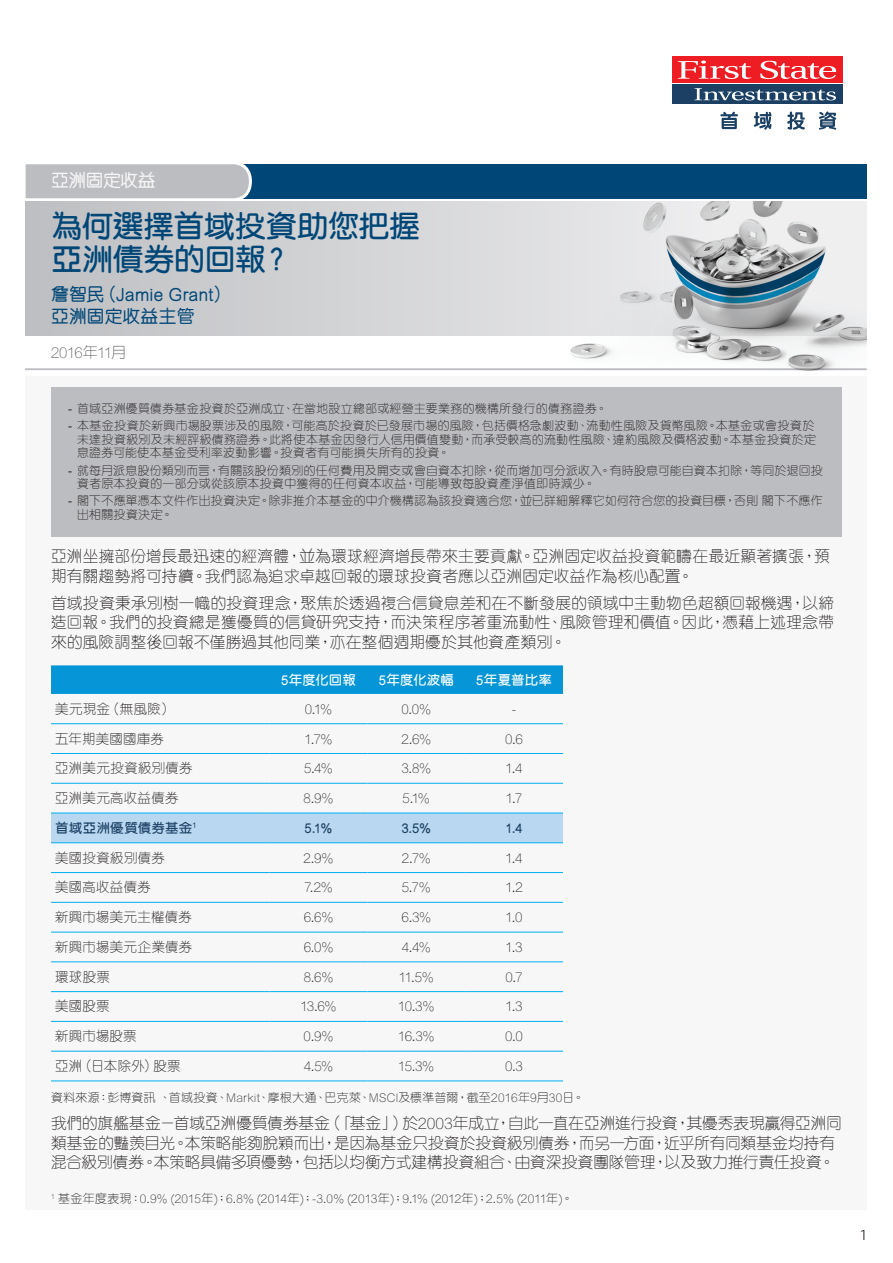
<style>
.page{position:relative;width:893px;height:1263px;background:#fff}
.page>*{position:absolute;margin:0;border:0;box-sizing:border-box;transform-origin:0 0}
.t1{font:600 31.5px/33px "M Yuen HK";letter-spacing:-.03em;color:#004778}
.t2{font:500 18px/21.6px "M Yuen HK";letter-spacing:-.005em;color:#004778}
.t3{font:500 18px "M Yuen HK";letter-spacing:-.03em;color:#f7f7f8}
.t4{font:300 15.75px/19.5px "M Yuen HK";color:#231f20}
.t5{font:300 15px "M Yuen HK";letter-spacing:-.035em;color:#57585a}
.t6{font:300 15px "Praxis EF";color:#231f20}
.t7{font:300 13.5px "M Yuen HK";letter-spacing:.015em;color:#231f20}
.t8{font:600 13.5px "M Yuen HK";letter-spacing:.015em;color:#1b4064}
.t9{font:600 13.5px "M Yuen HK";letter-spacing:.01em;color:#fff}
.t10{font:300 12px/13.5px "M Yuen HK";letter-spacing:.015em;color:#231f20}
.s1{font-family:"Arial";font-weight:400}
</style>
<div class="page">
<div style="left:26px;top:376px;width:841px;height:834px;background:#f7f7f8"></div>
<div style="left:672px;top:56px;width:170px;height:27px;background:#ee1d23"></div>
<svg style="left:678px;top:61px;width:73px;height:18px"></svg>
<svg style="left:760px;top:61px;width:76px;height:18px"></svg>
<div style="left:672px;top:84px;width:170px;height:20px;background:#1b4064"></div>
<svg style="left:694px;top:88px;width:142px;height:12px"></svg>
<svg style="left:720px;top:112px;width:18px;height:17px"></svg>
<svg style="left:754px;top:112px;width:18px;height:18px"></svg>
<svg style="left:787px;top:111px;width:18px;height:19px"></svg>
<svg style="left:819px;top:111px;width:17px;height:19px"></svg>
<div style="left:26px;top:164px;width:841px;height:34px;background:#004778"></div>
<svg style="left:25px;top:164px;width:228px;height:35px;background:#bcbec1"></svg>
<hr style="left:25px;top:369px;width:842px;height:1px;background:#bcbdc0">
<svg style="left:25px;top:201px;width:842px;height:135px;background:#cfd0d2"></svg>
<img style="left:555px;top:201px;width:311px;height:169px">
<div style="left:51px;top:665px;width:512px;height:29px;background:#0696d7"></div>
<div style="left:51px;top:814px;width:512px;height:28px;background:#b9d7f0"></div>
<hr style="left:51px;top:723px;width:219px;height:1px;background:#00aeef">
<hr style="left:270px;top:723px;width:97px;height:1px;background:#00aeef">
<hr style="left:367px;top:723px;width:98px;height:1px;background:#00aeef">
<hr style="left:465px;top:723px;width:98px;height:1px;background:#00aeef">
<hr style="left:51px;top:753px;width:219px;height:1px;background:#00aeef">
<hr style="left:270px;top:753px;width:97px;height:1px;background:#00aeef">
<hr style="left:367px;top:753px;width:98px;height:1px;background:#00aeef">
<hr style="left:465px;top:753px;width:98px;height:1px;background:#00aeef">
<hr style="left:51px;top:783px;width:219px;height:1px;background:#00aeef">
<hr style="left:270px;top:783px;width:97px;height:1px;background:#00aeef">
<hr style="left:367px;top:783px;width:98px;height:1px;background:#00aeef">
<hr style="left:465px;top:783px;width:98px;height:1px;background:#00aeef">
<hr style="left:51px;top:813px;width:219px;height:1px;background:#00aeef">
<hr style="left:270px;top:813px;width:97px;height:1px;background:#00aeef">
<hr style="left:367px;top:813px;width:98px;height:1px;background:#00aeef">
<hr style="left:465px;top:813px;width:98px;height:1px;background:#00aeef">
<hr style="left:51px;top:842px;width:219px;height:1px;background:#00aeef">
<hr style="left:270px;top:842px;width:97px;height:1px;background:#00aeef">
<hr style="left:367px;top:842px;width:98px;height:1px;background:#00aeef">
<hr style="left:465px;top:842px;width:98px;height:1px;background:#00aeef">
<hr style="left:51px;top:872px;width:219px;height:1px;background:#00aeef">
<hr style="left:270px;top:872px;width:97px;height:1px;background:#00aeef">
<hr style="left:367px;top:872px;width:98px;height:1px;background:#00aeef">
<hr style="left:465px;top:872px;width:98px;height:1px;background:#00aeef">
<hr style="left:51px;top:902px;width:219px;height:1px;background:#00aeef">
<hr style="left:270px;top:902px;width:97px;height:1px;background:#00aeef">
<hr style="left:367px;top:902px;width:98px;height:1px;background:#00aeef">
<hr style="left:465px;top:902px;width:98px;height:1px;background:#00aeef">
<hr style="left:51px;top:932px;width:219px;height:1px;background:#00aeef">
<hr style="left:270px;top:932px;width:97px;height:1px;background:#00aeef">
<hr style="left:367px;top:932px;width:98px;height:1px;background:#00aeef">
<hr style="left:465px;top:932px;width:98px;height:1px;background:#00aeef">
<hr style="left:51px;top:961px;width:219px;height:1px;background:#00aeef">
<hr style="left:270px;top:961px;width:97px;height:1px;background:#00aeef">
<hr style="left:367px;top:961px;width:98px;height:1px;background:#00aeef">
<hr style="left:465px;top:961px;width:98px;height:1px;background:#00aeef">
<hr style="left:51px;top:991px;width:219px;height:1px;background:#00aeef">
<hr style="left:270px;top:991px;width:97px;height:1px;background:#00aeef">
<hr style="left:367px;top:991px;width:98px;height:1px;background:#00aeef">
<hr style="left:465px;top:991px;width:98px;height:1px;background:#00aeef">
<hr style="left:51px;top:1021px;width:219px;height:1px;background:#00aeef">
<hr style="left:270px;top:1021px;width:97px;height:1px;background:#00aeef">
<hr style="left:367px;top:1021px;width:98px;height:1px;background:#00aeef">
<hr style="left:465px;top:1021px;width:98px;height:1px;background:#00aeef">
<hr style="left:51px;top:1051px;width:219px;height:1px;background:#00aeef">
<hr style="left:270px;top:1051px;width:97px;height:1px;background:#00aeef">
<hr style="left:367px;top:1051px;width:98px;height:1px;background:#00aeef">
<hr style="left:465px;top:1051px;width:98px;height:1px;background:#00aeef">
<hr style="left:51px;top:1080px;width:219px;height:1px;background:#00aeef">
<hr style="left:270px;top:1080px;width:97px;height:1px;background:#00aeef">
<hr style="left:367px;top:1080px;width:98px;height:1px;background:#00aeef">
<hr style="left:465px;top:1080px;width:98px;height:1px;background:#00aeef">
<div style="left:51px;top:387px;width:791px;height:150px;background:#bcbdc0"></div>
<h2 class="t3" style="left:51px;top:171px;width:106px">亞洲固定收益</h2>
<h1 class="t1" style="left:51px;top:209px;width:371px">為何選擇首域投資助您把握亞洲債券的回報？</h1>
<h2 class="t2" style="left:51px;top:284px;width:181px">詹智民（Jamie Grant）亞洲固定收益主管</h2>
<p class="t5" style="left:51px;top:342px;width:77px">2016年11月</p>
<p class="t10" style="left:68px;top:401px;width:541px"><span class="s1">-</span> 首域亞洲優質債券基金投資於亞洲成立、在當地設立總部或經營主要業務的機構所發行的債務證券。</p>
<p class="t10" style="left:77px;top:419px;width:740px;text-indent:-9px"><span class="s1">-</span> 本基金投資於新興市場股票涉及的風險，可能高於投資於已發展市場的風險，包括價格急劇波動、流動性風險及貨幣風險。本基金或會投資於未達投資級別及未經評級債務證券。此將使本基金因發行人信用價值變動，而承受較高的流動性風險、違約風險及價格波動。本基金投資於定息證券可能使本基金受利率波動影響。投資者有可能損失所有的投資。</p>
<p class="t10" style="left:77px;top:463px;width:747px;text-indent:-9px"><span class="s1">-</span> 就每月派息股份類別而言，有關該股份類別的任何費用及開支或會自資本扣除，從而增加可分派收入。有時股息可能自資本扣除，等同於退回投資者原本投資的一部分或從該原本投資中獲得的任何資本收益，可能導致每股資產淨值即時減少。</p>
<p class="t10" style="left:77px;top:494px;width:747px;text-indent:-9px"><span class="s1">-</span> 閣下不應單憑本文件作出投資決定。除非推介本基金的中介機構認為該投資適合您，並已詳細解釋它如何符合您的投資目標，否則 閣下不應作出相關投資決定。</p>
<h3 class="t4" style="left:51px;top:546px;width:781px">亞洲坐擁部份增長最迅速的經濟體，並為環球經濟增長帶來主要貢獻。亞洲固定收益投資範疇在最近顯著擴張，預期有關趨勢將可持續。我們認為追求卓越回報的環球投資者應以亞洲固定收益作為核心配置。</h3>
<h3 class="t4" style="left:51px;top:592px;width:785px;text-align:justify">首域投資秉承別樹一幟的投資理念，聚焦於透過複合信貸息差和在不斷發展的領域中主動物色超額回報機遇，以締造回報。我們的投資總是獲優質的信貸研究支持，而決策程序著重流動性、風險管理和價值。因此，憑藉上述理念帶來的風險調整後回報不僅勝過其他同業，亦在整個週期優於其他資產類別。</h3>
<p class="t9" style="left:281px;top:673px;width:76px">5年度化回報</p>
<p class="t9" style="left:379px;top:673px;width:77px">5年度化波幅</p>
<p class="t9" style="left:476px;top:673px;width:77px">5年夏普比率</p>
<p class="t7" style="left:55px;top:699px;width:120px">美元現金（無風險）</p>
<p class="t7" style="left:305px;top:699px;width:29px">0.1%</p>
<p class="t7" style="left:401px;top:699px;width:31px">0.0%</p>
<p class="t7" style="left:512px;top:699px;width:6px">-</p>
<p class="t7" style="left:55px;top:729px;width:110px">五年期美國國庫券</p>
<p class="t7" style="left:304px;top:729px;width:30px">1.7%</p>
<p class="t7" style="left:401px;top:729px;width:31px">2.6%</p>
<p class="t7" style="left:505px;top:729px;width:19px">0.6</p>
<p class="t7" style="left:55px;top:759px;width:139px">亞洲美元投資級別債券</p>
<p class="t7" style="left:304px;top:759px;width:30px">5.4%</p>
<p class="t7" style="left:401px;top:759px;width:31px">3.8%</p>
<p class="t7" style="left:506px;top:759px;width:19px">1.4</p>
<p class="t7" style="left:55px;top:789px;width:125px">亞洲美元高收益債券</p>
<p class="t7" style="left:304px;top:789px;width:31px">8.9%</p>
<p class="t7" style="left:403px;top:789px;width:29px">5.1%</p>
<p class="t7" style="left:506px;top:789px;width:18px">1.7</p>
<p class="t8" style="left:55px;top:821px;width:143px">首域亞洲優質債券基金<sup>1</sup></p>
<p class="t8" style="left:305px;top:821px;width:29px">5.1%</p>
<p class="t8" style="left:401px;top:821px;width:31px">3.5%</p>
<p class="t8" style="left:505px;top:821px;width:19px">1.4</p>
<p class="t7" style="left:55px;top:848px;width:111px">美國投資級別債券</p>
<p class="t7" style="left:304px;top:848px;width:31px">2.9%</p>
<p class="t7" style="left:402px;top:848px;width:31px">2.7%</p>
<p class="t7" style="left:506px;top:848px;width:19px">1.4</p>
<p class="t7" style="left:55px;top:878px;width:97px">美國高收益債券</p>
<p class="t7" style="left:304px;top:878px;width:30px">7.2%</p>
<p class="t7" style="left:402px;top:878px;width:30px">5.7%</p>
<p class="t7" style="left:505px;top:878px;width:19px">1.2</p>
<p class="t7" style="left:55px;top:908px;width:138px">新興市場美元主權債券</p>
<p class="t7" style="left:304px;top:908px;width:31px">6.6%</p>
<p class="t7" style="left:401px;top:908px;width:31px">6.3%</p>
<p class="t7" style="left:505px;top:908px;width:19px">1.0</p>
<p class="t7" style="left:55px;top:938px;width:139px">新興市場美元企業債券</p>
<p class="t7" style="left:304px;top:938px;width:31px">6.0%</p>
<p class="t7" style="left:402px;top:938px;width:30px">4.4%</p>
<p class="t7" style="left:505px;top:938px;width:19px">1.3</p>
<p class="t7" style="left:55px;top:967px;width:56px">環球股票</p>
<p class="t7" style="left:304px;top:967px;width:31px">8.6%</p>
<p class="t7" style="left:399px;top:967px;width:36px">11.5%</p>
<p class="t7" style="left:505px;top:967px;width:19px">0.7</p>
<p class="t7" style="left:55px;top:997px;width:83px">美國股票　　</p>
<p class="t7" style="left:300px;top:997px;width:38px">13.6%</p>
<p class="t7" style="left:398px;top:997px;width:38px">10.3%</p>
<p class="t7" style="left:505px;top:997px;width:19px">1.3</p>
<p class="t7" style="left:55px;top:1027px;width:83px">新興市場股票</p>
<p class="t7" style="left:304px;top:1027px;width:31px">0.9%</p>
<p class="t7" style="left:398px;top:1027px;width:38px">16.3%</p>
<p class="t7" style="left:505px;top:1027px;width:19px">0.0</p>
<p class="t7" style="left:55px;top:1057px;width:127px">亞洲（日本除外）股票</p>
<p class="t7" style="left:304px;top:1057px;width:31px">4.5%</p>
<p class="t7" style="left:398px;top:1057px;width:38px">15.3%</p>
<p class="t7" style="left:505px;top:1057px;width:20px">0.3</p>
<p class="t10" style="left:51px;top:1090px;width:535px">資料來源：彭博資訊 、首域投資、Markit、摩根大通、巴克萊、MSCI及標準普爾，截至2016年9月30日。</p>
<h3 class="t4" style="left:51px;top:1113px;width:792px">我們的旗艦基金－首域亞洲優質債券基金（「基金」）於2003年成立，自此一直在亞洲進行投資，其優秀表現贏得亞洲同類基金的豔羨目光。本策略能夠脫穎而出，是因為基金只投資於投資級別債券，而另一方面，近乎所有同類基金均持有混合級別債券。本策略具備多項優勢，包括以均衡方式建構投資組合、由資深投資團隊管理，以及致力推行責任投資。</h3>
<p class="t10" style="left:51px;top:1191px;width:524px"><sup>1</sup> 基金年度表現：0.9% (2015年)；6.8% (2014年)；-3.0% (2013年)；9.1% (2012年)；2.5% (2011年)。</p>
<p class="t6" style="left:859px;top:1227px;width:10px">1</p>
</div>
